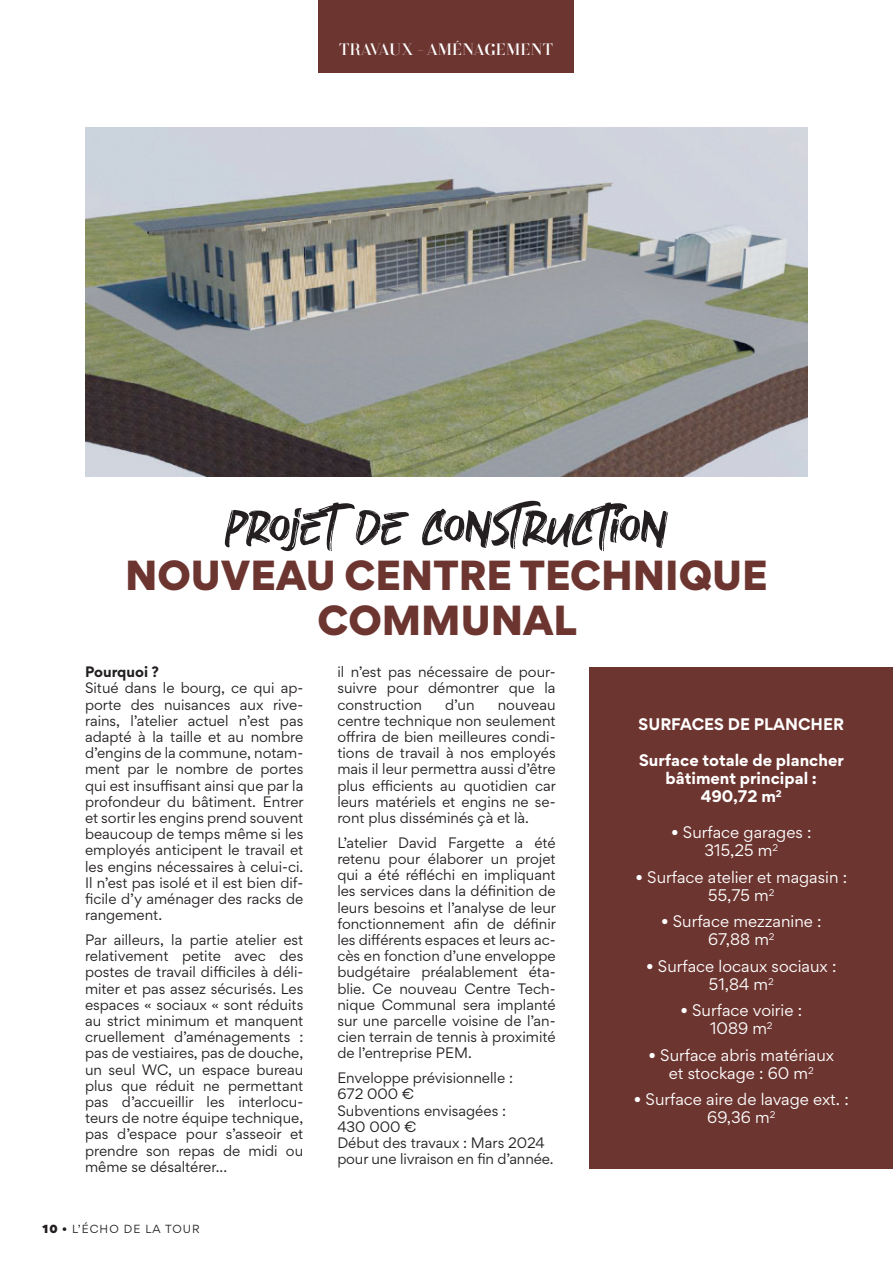
<style>
.page{position:relative;width:893px;height:1263px;background:#fff}
.page>*{position:absolute;margin:0;border:0;box-sizing:border-box;transform-origin:0 0}
.t1{font:52.5px "Grotters";letter-spacing:-.035em;color:#231f20}
.t2{font:900 37.5px/45px "Gordita";color:#6d3530;text-align:center}
.t3{font:16.5px "Flabbergast";letter-spacing:-.03em;color:#fff}
.t4{font:15px/18px "Gordita";color:#fff;text-align:center}
.t5{font:700 15px/18px "Gordita";color:#fff;text-align:center}
.t6{font:13.5px/16.2px "Gordita";color:#231f20;text-align:justify}
.t7{font:700 13.5px "Gordita";color:#231f20}
.t8{font:10.5px "Gordita";letter-spacing:.1em;color:#231f20}
.s1{font-weight:900}
</style>
<div class="page">
<div style="left:319px;top:0;width:255px;height:72px;background:#6d3530"></div>
<img style="left:85px;top:128px;width:723px;height:348px">
<div style="left:590px;top:667px;width:303px;height:502px;background:#6d3530"></div>
<p class="t3" style="left:339px;top:38px;width:216px">TRAVAUX - AMÉNAGEMENT</p>
<h1 class="t1" style="left:225px;top:500px;width:444px">PROJET DE CONSTRUCTION</h1>
<h2 class="t2" style="left:125px;top:552px;width:644px">NOUVEAU CENTRE TECHNIQUE<br>COMMUNAL</h2>
<p class="t7" style="left:85px;top:661px;width:75px">Pourquoi ?</p>
<p class="t6" style="left:85px;top:680px;width:220px">Situé dans le bourg, ce qui ap&shy;porte des nuisances aux rive&shy;rains, l’atelier actuel n’est pas adapté à la taille et au nombre d’engins de la commune, notam&shy;ment par le nombre de portes qui est insuffisant ainsi que par la profondeur du bâtiment. Entrer et sortir les engins prend souvent beaucoup de temps même si les employés anticipent le travail et les engins nécessaires à celui-ci.<br>Il n’est pas isolé et il est bien dif&shy;ficile d’y aménager des racks de rangement.</p>
<p class="t6" style="left:85px;top:931px;width:220px">Par ailleurs, la partie atelier est relativement petite avec des postes de travail difficiles à déli&shy;miter et pas assez sécurisés. Les espaces « sociaux « sont réduits au strict minimum et manquent cruellement d’aménagements : pas de vestiaires, pas de douche, un seul WC, un espace bureau plus que réduit ne permettant pas d’accueillir les interlocu&shy;teurs de notre équipe technique, pas d’espace pour s’asseoir et prendre son repas de midi ou même se désaltérer...</p>
<p class="t8" style="left:43px;top:1221px;width:159px"><span class="s1">10 •</span> L’ÉCHO DE LA TOUR</p>
<p class="t6" style="left:337px;top:664px;width:220px">il n’est pas nécessaire de pour&shy;suivre pour démontrer que la construction</p>
<p class="t6" style="left:445px;top:696px;width:31px">d’un</p>
<p class="t6" style="left:337px;top:696px;width:220px;text-indent:160px">nouveau centre technique non seulement offrira de bien meilleures condi&shy;tions de travail à nos employés mais il leur permettra aussi d’être plus efficients au quotidien car leurs matériels et engins ne se&shy;ront plus disséminés çà et là.</p>
<p class="t6" style="left:337px;top:834px;width:220px">L’atelier David Fargette a été retenu pour élaborer un projet qui a été réfléchi en impliquant les services dans la définition de leurs besoins et l’analyse de leur fonctionnement afin de définir les différents espaces et leurs ac&shy;cès en fonction d’une enveloppe budgétaire préalablement éta&shy;blie. Ce nouveau Centre Tech&shy;nique Communal sera implanté sur une parcelle voisine de l’an&shy;cien terrain de tennis à proximité de l’entreprise PEM.</p>
<p class="t6" style="left:337px;top:1069px;width:218px;text-align:left">Enveloppe prévisionnelle :<br>672 000 €<br>Subventions envisagées :<br>430 000 €<br>Début des travaux : Mars 2024 pour une livraison en fin d’année.</p>
<p class="t5" style="left:639px;top:715px;width:207px">SURFACES DE PLANCHER</p>
<p class="t5" style="left:639px;top:751px;width:206px">Surface totale de plancher bâtiment principal :<br>490,72 m<sup>2</sup></p>
<p class="t4" style="left:671px;top:823px;width:142px">• Surface garages :<br>315,25 m<sup>2</sup></p>
<p class="t4" style="left:635px;top:867px;width:213px">• Surface atelier et magasin :<br>55,75 m<sup>2</sup></p>
<p class="t4" style="left:661px;top:912px;width:162px">• Surface mezzanine :<br>67,88 m<sup>2</sup></p>
<p class="t4" style="left:646px;top:956px;width:192px">• Surface locaux sociaux :<br>51,84 m<sup>2</sup></p>
<p class="t4" style="left:680px;top:1001px;width:123px">• Surface voirie :<br>1089 m<sup>2</sup></p>
<p class="t4" style="left:648px;top:1045px;width:187px">• Surface abris matériaux et stockage : 60 m<sup>2</sup></p>
<p class="t4" style="left:634px;top:1090px;width:216px">• Surface aire de lavage ext. :<br>69,36 m<sup>2</sup></p>
</div>
